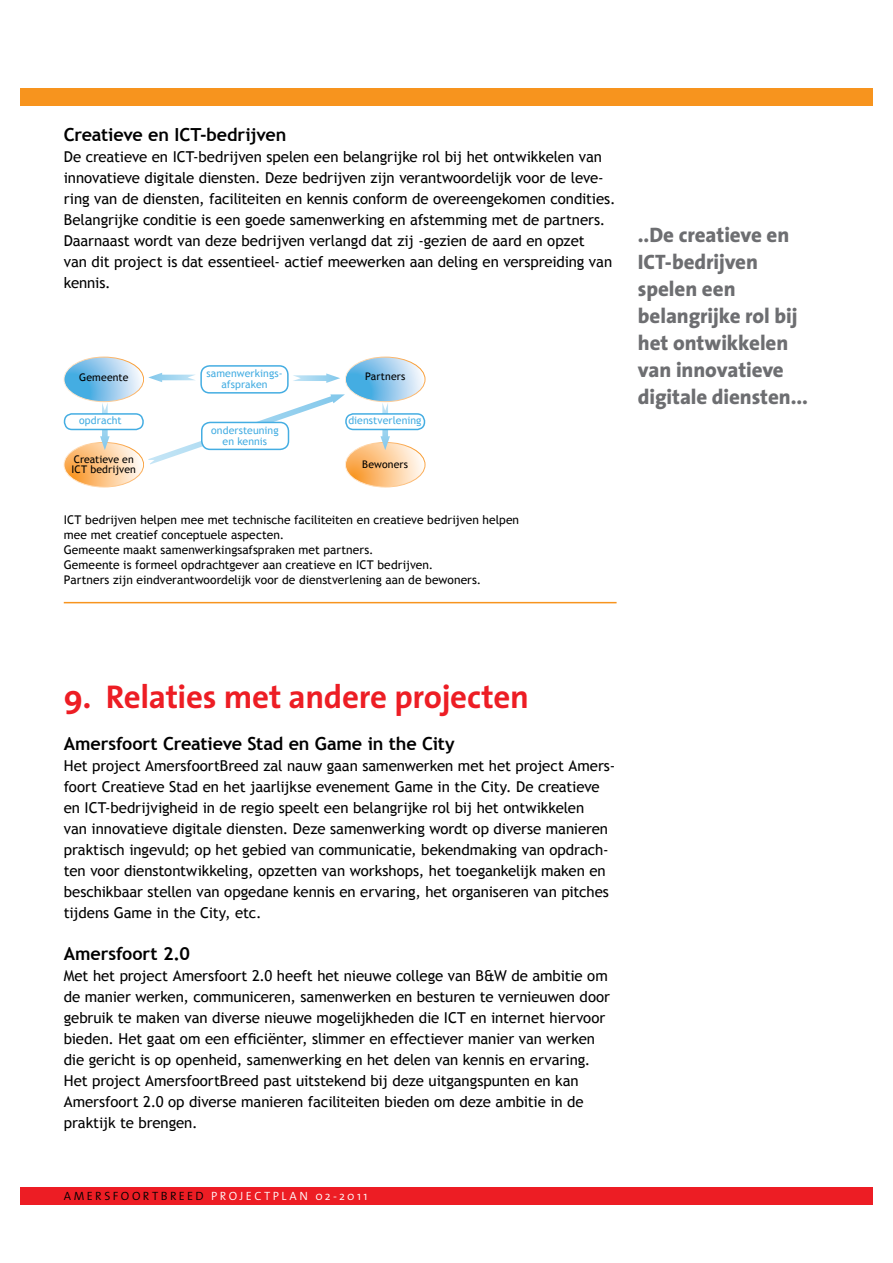
<style>
.page{position:relative;width:893px;height:1263px;background:#fff}
.page>*{position:absolute;margin:0;border:0;box-sizing:border-box;transform-origin:0 0}
.t1{font:700 33px "The Sans";letter-spacing:-.01em;color:#ed1d24}
.t2{font:800 21px/27px "The Sans";letter-spacing:-.005em;color:#6d6e71}
.t3{font:700 18px "Trebuchet MS";letter-spacing:-.01em;color:#000}
.t4{font:15px/21px "Trebuchet MS";letter-spacing:-.005em;color:#000}
.t5{font:12px/15px "Trebuchet MS";color:#000}
.t6{font:300 12px "The Sans";letter-spacing:.2em;color:#fff}
.t7{font:10.5px/10.5px "Trebuchet MS";letter-spacing:.01em;color:#44ade2;text-align:center}
.t8{font:10.5px/10.5px "Trebuchet MS";letter-spacing:.01em;color:#000}
.s1{color:#000}
</style>
<div class="page">
<div style="left:20px;top:1187px;width:852px;height:17px;background:#ed1d24"></div>
<div style="left:20px;top:88px;width:852px;height:17px;background:#f7941e"></div>
<hr style="left:64px;top:602px;width:553px;height:1px;background:#f7941e">
<svg style="left:64px;top:357px;width:361px;height:130px"></svg>
<div style="left:346px;top:414px;width:78px;height:15px;background:#fff;border-radius:8px"></div>
<div style="left:345px;top:413px;width:80px;height:17px;border:2px solid #44ade2;border-radius:8px"></div>
<p class="t3" style="left:64px;top:123px;width:224px">Creatieve en ICT-bedrijven</p>
<p class="t4" style="left:64px;top:146px;width:553px">De creatieve en ICT-bedrijven spelen een belangrijke rol bij het ontwikkelen van innovatieve digitale diensten. Deze bedrijven zijn verantwoordelijk voor de leve&shy;ring van de diensten, faciliteiten en kennis conform de overeengekomen condities.<br>Belangrijke conditie is een goede samenwerking en afstemming met de partners.<br>Daarnaast wordt van deze bedrijven verlangd dat zij -gezien de aard en opzet<br>van dit project is dat essentieel- actief meewerken aan deling en verspreiding van kennis.</p>
<p class="t8" style="left:79px;top:372px;width:51px">Gemeente</p>
<p class="t7" style="left:79px;top:416px;width:44px">opdracht</p>
<p class="t7" style="left:206px;top:368px;width:78px">samenwerkings&shy;afspraken</p>
<p class="t7" style="left:211px;top:425px;width:69px">ondersteuning en kennis</p>
<p class="t8" style="left:365px;top:372px;width:42px">Partners</p>
<p class="t7" style="left:348px;top:416px;width:75px">dienstverlening</p>
<p class="t8" style="left:72px;top:454px;width:66px">Creatieve en<br>ICT bedrijven</p>
<p class="t8" style="left:362px;top:459px;width:47px">Bewoners</p>
<p class="t5" style="left:64px;top:512px;width:457px">ICT bedrijven helpen mee met technische faciliteiten en creatieve bedrijven helpen mee met creatief conceptuele aspecten.<br>Gemeente maakt samenwerkingsafspraken met partners.<br>Gemeente is formeel opdrachtgever aan creatieve en ICT bedrijven.<br>Partners zijn eindverantwoordelijk voor de dienstverlening aan de bewoners.</p>
<h2 class="t2" style="left:638px;top:221px;width:172px">..De creatieve en<br>ICT-bedrijven spelen een belangrijke rol bij het ontwikkelen van innovatieve digitale diensten...</h2>
<h1 class="t1" style="left:64px;top:669px;width:467px">9. Relaties met andere projecten</h1>
<p class="t3" style="left:64px;top:732px;width:392px">Amersfoort Creatieve Stad en Game in the City</p>
<p class="t4" style="left:64px;top:755px;width:553px">Het project AmersfoortBreed zal nauw gaan samenwerken met het project Amers&shy;foort Creatieve Stad en het jaarlijkse evenement Game in the City. De creatieve en ICT-bedrijvigheid in de regio speelt een belangrijke rol bij het ontwikkelen<br>van innovatieve digitale diensten. Deze samenwerking wordt op diverse manieren praktisch ingevuld; op het gebied van communicatie, bekendmaking van opdrach&shy;ten voor dienstontwikkeling, opzetten van workshops, het toegankelijk maken en beschikbaar stellen van opgedane kennis en ervaring, het organiseren van pitches tijdens Game in the City, etc.</p>
<p class="t3" style="left:64px;top:942px;width:128px">Amersfoort 2.0</p>
<p class="t4" style="left:64px;top:965px;width:548px">Met het project Amersfoort 2.0 heeft het nieuwe college van B&amp;W de ambitie om de manier werken, communiceren, samenwerken en besturen te vernieuwen door gebruik te maken van diverse nieuwe mogelijkheden die ICT en internet hiervoor bieden. Het gaat om een efficiënter, slimmer en effectiever manier van werken die gericht is op openheid, samenwerking en het delen van kennis en ervaring.<br>Het project AmersfoortBreed past uitstekend bij deze uitgangspunten en kan Amersfoort 2.0 op diverse manieren faciliteiten bieden om deze ambitie in de praktijk te brengen.</p>
<p class="t6" style="left:64px;top:1185px;width:305px"><span class="s1">AMERSFOORTBREED</span> PROJECTP LAN 02-2011</p>
</div>
